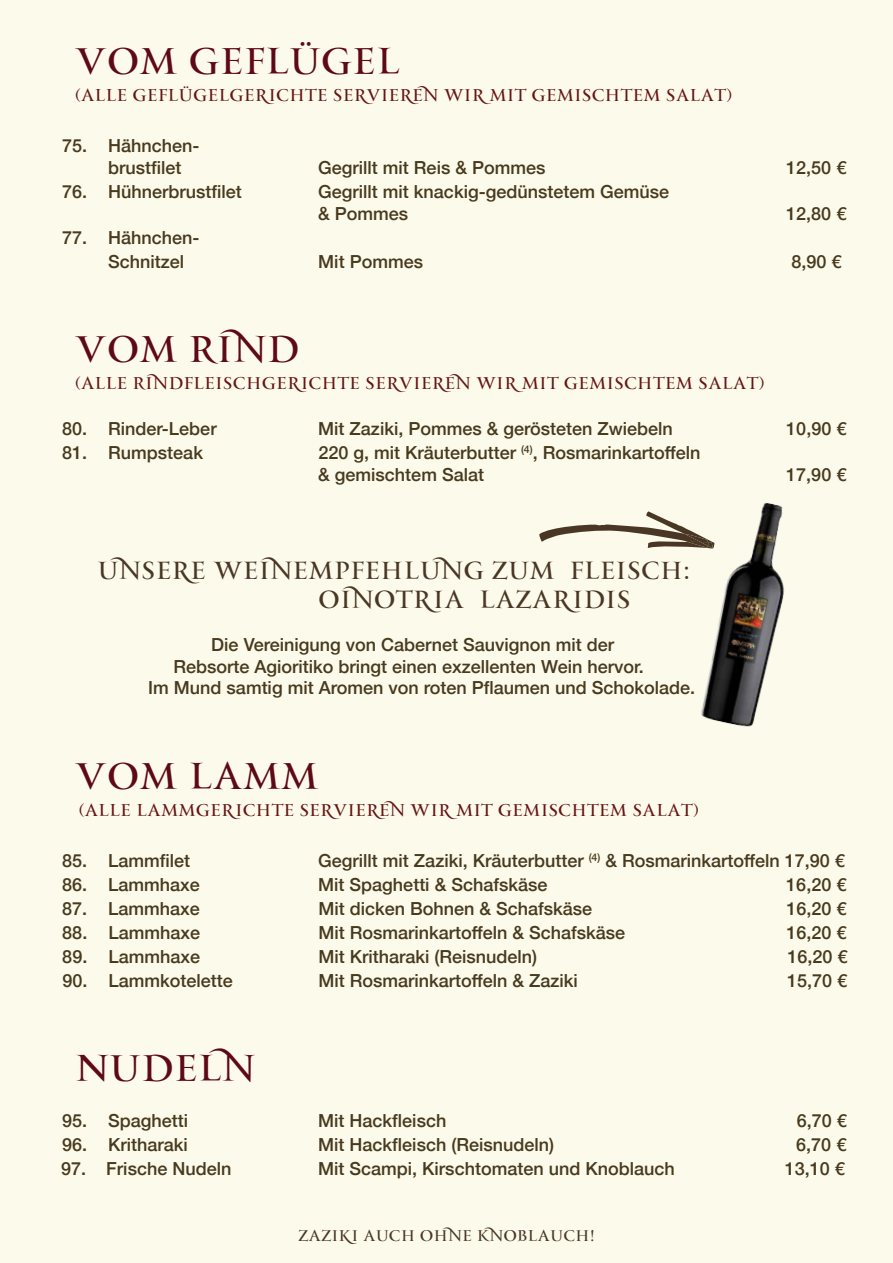
<style>
.page{position:relative;width:893px;height:1263px;background:#fcfaea}
.page>*{position:absolute;margin:0;border:0;box-sizing:border-box;transform-origin:0 0}
.t1{font:36px "PF Monumenta Pro";color:#5e0916}
.t2{font:24px/28.8px "PF Monumenta Pro";color:#493625}
.t3{font:500 18px/21.6px "Helvetica Neue";color:#473a1e}
.t4{font:16.5px "PF Monumenta Pro";color:#661414}
.t5{font:15px "PF Monumenta Pro";color:#493625}
</style>
<div class="page">
<svg style="left:539px;top:511px;width:148px;height:38px;background:#cfc8b8"></svg>
<img style="left:687px;top:494px;width:129px;height:243px">
<h1 class="t1" style="left:75px;top:39px;width:326px">VOM GEFLÜGEL</h1>
<p class="t4" style="left:75px;top:85px;width:658px">(ALLE GEFLÜGELGERICHTE SERVIEREN WIR MIT GEMISCHTEM SALAT)</p>
<p class="t3" style="left:108px;top:134px;width:93px;text-indent:-46px">75. Hähnchen&shy;brustfilet</p>
<p class="t3" style="left:318px;top:155px;width:229px">Gegrillt mit Reis &amp; Pommes</p>
<p class="t3" style="left:786px;top:155px;width:62px">12,50 €</p>
<p class="t3" style="left:62px;top:179px;width:181px">76. Hühnerbrustfilet</p>
<p class="t3" style="left:318px;top:179px;width:352px">Gegrillt mit knackig-gedünstetem Gemüse &amp; Pommes</p>
<p class="t3" style="left:786px;top:201px;width:62px">12,80 €</p>
<p class="t3" style="left:108px;top:224px;width:93px;line-height:24px;text-indent:-46px">77. Hähnchen-<br>Schnitzel</p>
<p class="t3" style="left:318px;top:249px;width:106px">Mit Pommes</p>
<p class="t3" style="left:791px;top:249px;width:52px">8,90 €</p>
<h1 class="t1" style="left:75px;top:326px;width:226px">VOM RIND</h1>
<p class="t4" style="left:75px;top:373px;width:691px">(ALLE RINDFLEISCHGERICHTE SERVIEREN WIR MIT GEMISCHTEM SALAT)</p>
<p class="t3" style="left:62px;top:417px;width:156px">80. Rinder-Leber</p>
<p class="t3" style="left:318px;top:417px;width:356px">Mit Zaziki, Pommes &amp; gerösteten Zwiebeln</p>
<p class="t3" style="left:786px;top:417px;width:62px">10,90 €</p>
<p class="t3" style="left:62px;top:441px;width:142px">81. Rumpsteak</p>
<p class="t3" style="left:318px;top:441px;width:384px">220 g, mit Kräuterbutter <sup>(4)</sup>, Rosmarinkartoffeln &amp; gemischtem Salat</p>
<p class="t3" style="left:786px;top:462px;width:62px">17,90 €</p>
<h2 class="t2" style="left:318px;top:556px;width:373px;text-indent:-221px">UNSERE WEINEMPFEHLUNG ZUM FLEISCH:<br>OINOTRIA LAZARIDIS</h2>
<p class="t3" style="left:211px;top:633px;width:404px">Die Vereinigung von Cabernet Sauvignon mit der</p>
<p class="t3" style="left:173px;top:654px;width:472px">Rebsorte Agioritiko bringt einen exzellenten Wein hervor.</p>
<p class="t3" style="left:148px;top:676px;width:548px">Im Mund samtig mit Aromen von roten Pflaumen und Schokolade.</p>
<h1 class="t1" style="left:75px;top:753px;width:245px">VOM LAMM</h1>
<p class="t4" style="left:79px;top:799px;width:621px">(ALLE LAMMGERICHTE SERVIEREN WIR MIT GEMISCHTEM SALAT)</p>
<p class="t3" style="left:62px;top:848px;width:130px">85. Lammfilet</p>
<p class="t3" style="left:318px;top:848px;width:528px">Gegrillt mit Zaziki, Kräuterbutter <sup>(4)</sup> &amp; Rosmarinkartoffeln 17,90 €</p>
<p class="t3" style="left:62px;top:872px;width:139px">86. Lammhaxe</p>
<p class="t3" style="left:318px;top:872px;width:231px">Mit Spaghetti &amp; Schafskäse</p>
<p class="t3" style="left:786px;top:872px;width:62px">16,20 €</p>
<p class="t3" style="left:62px;top:896px;width:139px">87. Lammhaxe</p>
<p class="t3" style="left:318px;top:896px;width:275px">Mit dicken Bohnen &amp; Schafskäse</p>
<p class="t3" style="left:786px;top:896px;width:62px">16,20 €</p>
<p class="t3" style="left:62px;top:920px;width:139px">88. Lammhaxe</p>
<p class="t3" style="left:318px;top:920px;width:308px">Mit Rosmarinkartoffeln &amp; Schafskäse</p>
<p class="t3" style="left:786px;top:920px;width:62px">16,20 €</p>
<p class="t3" style="left:62px;top:944px;width:139px">89. Lammhaxe</p>
<p class="t3" style="left:318px;top:944px;width:220px">Mit Kritharaki (Reisnudeln)</p>
<p class="t3" style="left:787px;top:944px;width:62px">16,20 €</p>
<p class="t3" style="left:62px;top:968px;width:172px">90. Lammkotelette</p>
<p class="t3" style="left:318px;top:968px;width:261px">Mit Rosmarinkartoffeln &amp; Zaziki</p>
<p class="t3" style="left:787px;top:968px;width:62px">15,70 €</p>
<h1 class="t1" style="left:75px;top:1046px;width:182px">NUDELN</h1>
<p class="t3" style="left:62px;top:1109px;width:128px">95. Spaghetti</p>
<p class="t3" style="left:318px;top:1109px;width:130px">Mit Hackfleisch</p>
<p class="t3" style="left:797px;top:1109px;width:52px">6,70 €</p>
<p class="t3" style="left:62px;top:1133px;width:127px">96. Kritharaki</p>
<p class="t3" style="left:318px;top:1133px;width:237px">Mit Hackfleisch (Reisnudeln)</p>
<p class="t3" style="left:796px;top:1133px;width:52px">6,70 €</p>
<p class="t3" style="left:61px;top:1157px;width:172px">97. Frische Nudeln</p>
<p class="t3" style="left:318px;top:1157px;width:358px">Mit Scampi, Kirschtomaten und Knoblauch</p>
<p class="t3" style="left:785px;top:1157px;width:62px">13,10 €</p>
<p class="t5" style="left:298px;top:1226px;width:298px">ZAZIKI AUCH OHNE KNOBLAUCH!</p>
</div>
